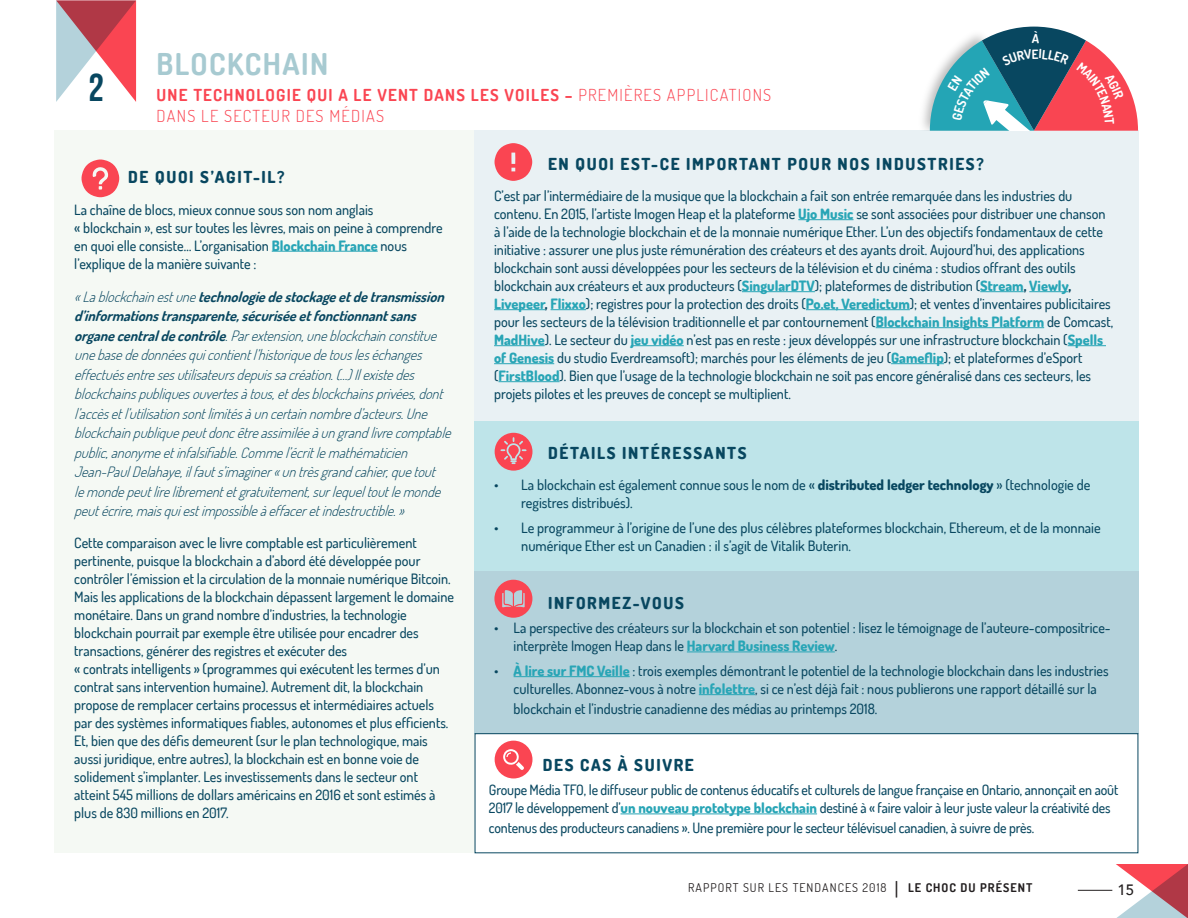
<style>
.page{position:relative;width:1188px;height:918px;background:#fff}
.page>*{position:absolute;margin:0;border:0;box-sizing:border-box;transform-origin:0 0}
.t1{font:700 39px "Bebas Neue";color:#084760}
.t2{font:700 30px "Dosis";letter-spacing:.05em;color:#a7cad1}
.TITRE_GRAPHIQUE{font:800 16.5px "Dosis";letter-spacing:.1em;color:#084760}
.t3{font:300 16.5px/21px "Dosis";letter-spacing:.075em;color:#fa4552}
.t4{font:500 15px "Avenir";color:#231f20}
.ENcadré{font:500 14.25px/18px "Dosis";color:#084760}
.ENcadré-2{font:italic 300 14.25px/19.5px "Dosis";color:#084760}
.t5{font:12px "Dosis";letter-spacing:.085em;color:#231f20}
.s1{font-weight:700}
.s2{font-weight:800;color:#28a5b6}
.s3{font-weight:800}
.s4{font-size:21px}
</style>
<div class="page">
<svg style="left:1116px;top:864px;width:72px;height:54px"></svg>
<hr style="left:1078px;top:890px;width:34px;height:1px;background:#231f20">
<svg style="left:56px;top:0;width:80px;height:102px"></svg>
<div style="left:54px;top:131px;width:420px;height:722px;background:#f5f9f4"></div>
<hr style="left:272px;top:251px;width:106px;height:1px;background:#28a5b6">
<div style="left:474px;top:420px;width:664px;height:152px;background:#bee4e9"></div>
<div style="left:474px;top:571px;width:664px;height:163px;background:#b4d2db"></div>
<hr style="left:687px;top:652px;width:148px;height:1px;background:#28a5b6">
<hr style="left:514px;top:676px;width:116px;height:1px;background:#28a5b6">
<hr style="left:699px;top:694px;width:56px;height:1px;background:#28a5b6">
<hr style="left:620px;top:814px;width:197px;height:1px;background:#28a5b6">
<div style="left:475px;top:733px;width:663px;height:120px;border:1px solid #084760"></div>
<div style="left:474px;top:131px;width:664px;height:290px;background:#e9f1f4"></div>
<hr style="left:798px;top:219px;width:56px;height:1px;background:#28a5b6">
<hr style="left:742px;top:291px;width:73px;height:1px;background:#28a5b6">
<hr style="left:980px;top:291px;width:44px;height:1px;background:#28a5b6">
<hr style="left:1029px;top:291px;width:39px;height:1px;background:#28a5b6">
<hr style="left:494px;top:309px;width:51px;height:1px;background:#28a5b6">
<hr style="left:551px;top:309px;width:35px;height:1px;background:#28a5b6">
<hr style="left:806px;top:309px;width:104px;height:1px;background:#28a5b6">
<hr style="left:876px;top:327px;width:168px;height:1px;background:#28a5b6">
<hr style="left:494px;top:345px;width:51px;height:1px;background:#28a5b6">
<hr style="left:631px;top:345px;width:53px;height:1px;background:#28a5b6">
<hr style="left:1068px;top:345px;width:38px;height:1px;background:#28a5b6">
<hr style="left:494px;top:363px;width:60px;height:1px;background:#28a5b6">
<hr style="left:891px;top:363px;width:53px;height:1px;background:#28a5b6">
<hr style="left:498px;top:381px;width:62px;height:1px;background:#28a5b6">
<svg style="left:82px;top:160px;width:37px;height:37px"></svg>
<svg style="left:495px;top:143px;width:37px;height:38px"></svg>
<svg style="left:494px;top:580px;width:38px;height:38px"></svg>
<svg style="left:495px;top:741px;width:37px;height:37px"></svg>
<svg style="left:495px;top:433px;width:37px;height:38px"></svg>
<img style="left:923px;top:26px;width:119px;height:104px">
<svg style="left:930px;top:27px;width:208px;height:103px"></svg>
<p class="t1" style="left:89px;top:66px;width:17px">2</p>
<p class="t2" style="left:157px;top:45px;width:173px">BLOCKCHAIN</p>
<p class="t3" style="left:157px;top:84px;width:616px"><span class="s1">UNE TECHNOLOGIE QUI A LE VENT DANS LES VOILES –</span> PREMIÈRES APPLICATIONS<br>DANS LE SECTEUR DES MÉDIAS</p>
<p class="TITRE_GRAPHIQUE" style="left:128px;top:167px;width:158px">DE QUOI S’AGIT-IL?</p>
<p class="ENcadré" style="left:74px;top:200px;width:370px">La chaîne de blocs, mieux connue sous son nom anglais<br>« blockchain », est sur toutes les lèvres, mais on peine à comprendre en quoi elle consiste… L’organisation <span class="s2">Blockchain France</span> nous l’explique de la manière suivante :</p>
<p class="ENcadré-2" style="left:74px;top:286px;width:383px">«Lablockchainestune<span class="s1">technologiedestockageetdetransmission d’informationstransparente,sécuriséeetfonctionnantsans organecentraldecontrôle</span>.Parextension,uneblockchainconstitue unebasededonnéesquicontientl’historiquedetousleséchanges effectuésentresesutilisateursdepuissacréation.(…)Ilexistedes blockchainspubliquesouvertesàtous,etdesblockchainsprivées,dont l’accèsetl’utilisationsontlimitésàuncertainnombred’acteurs.Une blockchainpubliquepeutdoncêtreassimiléeàungrandlivrecomptable public,anonymeetinfalsifiable.Commel’écritlemathématicien Jean-PaulDelahaye,ilfauts’imaginer«untrèsgrandcahier,quetout lemondepeutlirelibrementetgratuitement,surlequeltoutlemonde peutécrire,maisquiestimpossibleàeffaceretindestructible.»</p>
<p class="ENcadré" style="left:74px;top:533px;width:381px">Cette comparaison avec le livre comptable est particulièrement pertinente, puisque la blockchain a d’abord été développée pour contrôler l’émission et la circulation de la monnaie numérique Bitcoin.<br>Mais les applications de la blockchain dépassent largement le domaine monétaire. Dans un grand nombre d’industries, la technologie blockchain pourrait par exemple être utilisée pour encadrer des transactions, générer des registres et exécuter des<br>« contrats intelligents » (programmes qui exécutent les termes d’un contrat sans intervention humaine). Autrement dit, la blockchain propose de remplacer certains processus et intermédiaires actuels par des systèmes informatiques fiables, autonomes et plus efficients.<br>Et, bien que des défis demeurent (sur le plan technologique, mais aussi juridique, entre autres), la blockchain est en bonne voie de solidement s’implanter. Les investissements dans le secteur ont atteint 545 millions de dollars américains en 2016 et sont estimés à plus de 830 millions en 2017.</p>
<p class="TITRE_GRAPHIQUE" style="left:548px;top:153px;width:437px">EN QUOI EST-CE IMPORTANT POUR NOS INDUSTRIES?</p>
<p class="ENcadré" style="left:494px;top:187px;width:621px">C’est par l’intermédiaire de la musique que la blockchain a fait son entrée remarquée dans les industries du contenu. En 2015, l’artiste Imogen Heap et la plateforme <span class="s2">Ujo Music</span> se sont associées pour distribuer une chanson à l’aide de la technologie blockchain et de la monnaie numérique Ether. L’un des objectifs fondamentaux de cette initiative : assurer une plus juste rémunération des créateurs et des ayants droit. Aujourd’hui, des applications blockchain sont aussi développées pour les secteurs de la télévision et du cinéma : studios offrant des outils blockchain aux créateurs et aux producteurs (<span class="s2">SingularDTV</span>); plateformes de distribution (<span class="s2">Stream</span><span class="s3">,</span> <span class="s2">Viewly</span><span class="s3">, </span><span class="s2">Livepeer</span><span class="s3">,</span> <span class="s2">Flixxo</span>); registres pour la protection des droits (<span class="s2">Po.et, Veredictum</span>); et ventes d’inventaires publicitaires pour les secteurs de la télévision traditionnelle et par contournement (<span class="s2">Blockchain Insights Platform</span> de Comcast, <span class="s2">MadHive</span>). Le secteur du <span class="s2">jeu vidéo</span> n’est pas en reste : jeux développés sur une infrastructure blockchain (<span class="s2">Spells of Genesis</span> du studio Everdreamsoft); marchés pour les éléments de jeu (<span class="s2">Gameflip</span>); et plateformes d’eSport (<span class="s2">FirstBlood</span>). Bien que l’usage de la technologie blockchain ne soit pas encore généralisé dans ces secteurs, les projets pilotes et les preuves de concept se multiplient.</p>
<p class="TITRE_GRAPHIQUE" style="left:548px;top:442px;width:200px">DÉTAILS INTÉRESSANTS</p>
<p class="ENcadré" style="left:521px;top:475px;width:571px;text-indent:-27px">• La blockchain est également connue sous le nom de « <span class="s3">distributed ledger technology</span> » (technologie de registres distribués).</p>
<p class="ENcadré" style="left:521px;top:518px;width:581px;text-indent:-27px">• Le programmeur à l’origine de l’une des plus célèbres plateformes blockchain, Ethereum, et de la monnaie numérique Ether est un Canadien : il s’agit de Vitalik Buterin.</p>
<p class="TITRE_GRAPHIQUE" style="left:548px;top:592px;width:137px">INFORMEZ-VOUS</p>
<p class="ENcadré" style="left:514px;top:619px;width:599px;text-indent:-20px">• La perspective des créateurs sur la blockchain et son potentiel : lisez le témoignage de l’auteure-compositrice&shy;interprète Imogen Heap dans le <span class="s2">Harvard Business Review</span>.</p>
<p class="ENcadré" style="left:494px;top:662px;width:616px;text-align:center">• <span class="s2">À lire sur FMC Veille</span> : trois exemples démontrant le potentiel de la technologie blockchain dans les industries culturelles. Abonnez-vous à notre <span class="s2">infolettre</span>, si ce n’est déjà fait : nous publierons une rapport détaillé sur la</p>
<p class="ENcadré" style="left:514px;top:699px;width:365px">blockchain et l’industrie canadienne des médias au printemps 2018.</p>
<p class="TITRE_GRAPHIQUE" style="left:543px;top:754px;width:152px">DES CAS À SUIVRE</p>
<p class="ENcadré" style="left:489px;top:781px;width:631px">Groupe Média TFO, le diffuseur public de contenus éducatifs et culturels de langue française en Ontario, annonçait en août<br>2017 le développement d’<span class="s2">un nouveau prototype blockchain</span> destiné à « faire valoir à leur juste valeur la créativité des</p>
<p class="ENcadré" style="left:489px;top:818px;width:547px">contenus des producteurs canadiens ». Une première pour le secteur télévisuel canadien, à suivre de près.</p>
<p class="t5" style="left:688px;top:880px;width:346px">RAPPORT SUR LES TENDANCES 2018 <span class="s4">|</span> <span class="s1">LE CHOC DU PRÉSENT</span></p>
<p class="t4" style="left:1117px;top:876px;width:18px">15</p>
</div>
